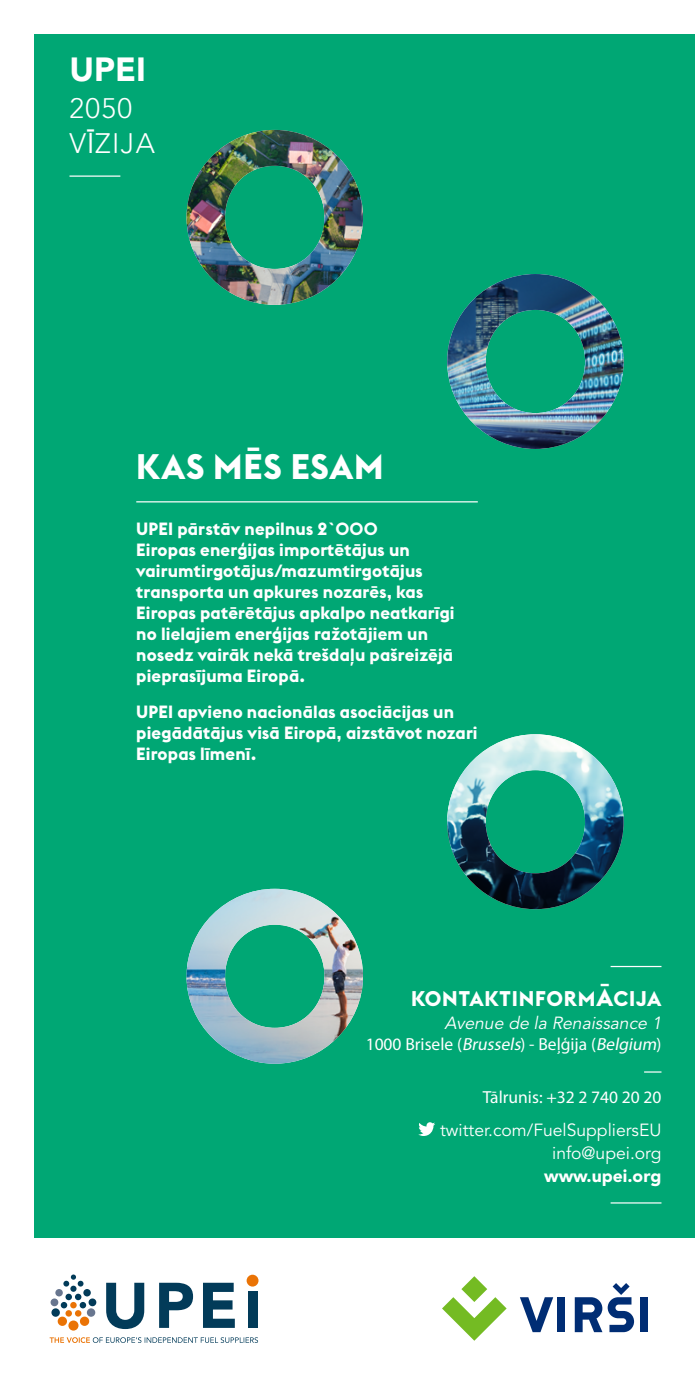
<style>
.page{position:relative;width:695px;height:1389px;background:#fff}
.page>*{position:absolute;margin:0;border:0;box-sizing:border-box;transform-origin:0 0}
.t1{font:700 35px "Euclid Flex";letter-spacing:.02em;color:#fff}
.t2{font:900 33.25px "Avenir LT Std";color:#fff}
.t3{font:300 28px/35px "Avenir LT Std";letter-spacing:.05em;color:#fff}
.t4{font:700 21px "Euclid Flex";letter-spacing:.04em;color:#fff}
.t5{font:700 17.5px/21px "Euclid Flex";letter-spacing:.01em;color:#fff}
.t6{font:17.5px "Myriad Pro";color:#fff}
.t7{font:17.5px/22.8px "Avenir LT Std";color:#fff;text-align:right}
.t8{font:italic 17.5px "Avenir LT Std";color:#fff}
.t9{font:900 17.5px "Avenir LT Std";color:#fff}
.s1{font-family:"Arial Narrow";font-weight:400}
.s2{font-size:24.68px}
.s3{font-style:italic}
</style>
<div class="page">
<div style="left:35px;top:35px;width:659px;height:1203px;background:#00a774"></div>
<hr style="left:69px;top:176px;width:51px;height:1px;background:#fff">
<div style="left:68px;top:1321px;width:10px;height:10px;background:#ea7305;border-radius:50%"></div>
<div style="left:83px;top:1289px;width:8px;height:7px;background:#023b59;border-radius:50%"></div>
<div style="left:89px;top:1298px;width:7px;height:8px;background:#023b59;border-radius:50%"></div>
<div style="left:87px;top:1308px;width:8px;height:9px;background:#68768f;border-radius:50%"></div>
<div style="left:51px;top:1308px;width:9px;height:9px;background:#023b59;border-radius:50%"></div>
<div style="left:55px;top:1289px;width:8px;height:7px;background:#68768f;border-radius:50%"></div>
<div style="left:51px;top:1298px;width:7px;height:8px;background:#68768f;border-radius:50%"></div>
<div style="left:58px;top:1317px;width:9px;height:9px;background:#ea7305;border-radius:50%"></div>
<div style="left:80px;top:1317px;width:9px;height:9px;background:#ea7305;border-radius:50%"></div>
<div style="left:75px;top:1310px;width:6px;height:7px;background:#ea7305;border-radius:50%"></div>
<div style="left:65px;top:1310px;width:7px;height:7px;background:#ea7305;border-radius:50%"></div>
<svg style="left:61px;top:1275px;width:25px;height:33px"></svg>
<svg style="left:106px;top:1283px;width:38px;height:46px"></svg>
<svg style="left:159px;top:1283px;width:34px;height:45px"></svg>
<svg style="left:203px;top:1283px;width:32px;height:45px"></svg>
<div style="left:247px;top:1292px;width:10px;height:36px;background:#023b59"></div>
<svg style="left:50px;top:1337px;width:208px;height:6px"></svg>
<div style="left:246px;top:1275px;width:12px;height:12px;background:#ea7305;border-radius:50%"></div>
<svg style="left:442px;top:1276px;width:64px;height:65px"></svg>
<div style="left:557px;top:1297px;width:8px;height:35px;background:#002d74"></div>
<div style="left:640px;top:1297px;width:8px;height:35px;background:#002d74"></div>
<svg style="left:520px;top:1297px;width:33px;height:35px"></svg>
<svg style="left:574px;top:1283px;width:60px;height:49px"></svg>
<hr style="left:136px;top:501px;width:341px;height:1px;background:#fff">
<img style="left:186px;top:130px;width:177px;height:175px">
<img style="left:447px;top:274px;width:176px;height:175px">
<img style="left:186px;top:889px;width:177px;height:175px">
<img style="left:447px;top:734px;width:176px;height:175px">
<svg style="left:418px;top:1122px;width:17px;height:14px"></svg>
<hr style="left:610px;top:966px;width:51px;height:1px;background:#fff">
<svg style="left:644px;top:1071px;width:17px;height:2px"></svg>
<hr style="left:610px;top:1202px;width:51px;height:2px;background:#fff">
<h2 class="t2" style="left:69px;top:49px;width:78px">UPEI</h2>
<h3 class="t3" style="left:69px;top:91px;width:87px">2050<br>V<span class="s1">Ī</span>ZIJA</h3>
<h1 class="t1" style="left:136px;top:447px;width:249px">KAS MĒS ESAM</h1>
<p class="t5" style="left:136px;top:518px;width:320px">UPEI pārstāv nepilnus 2`000<br>Eiropas enerģijas importētājus un vairumtirgotājus/mazumtirgotājus transporta un apkures nozarēs, kas Eiropas patērētājus apkalpo neatkarīgi no lielajiem enerģijas ražotājiem un nosedz vairāk nekā trešdaļu pašreizējā pieprasījuma Eiropā.</p>
<p class="t5" style="left:136px;top:701px;width:343px">UPEI apvieno nacionālas asociācijas un piegādātājus visā Eiropā, aizstāvot nozari<br>Eiropas līmenī.</p>
<p class="t4" style="left:411px;top:986px;width:252px">KONTAKTINFORM<span class="s2">Ā</span>CIJA</p>
<p class="t8" style="left:444px;top:1013px;width:222px">Avenue de la Renaissance 1</p>
<p class="t6" style="left:365px;top:1033px;width:297px">1000 Brisele (<span class="s3">Brussels</span>) - Beļģija (<span class="s3">Belgium</span>)</p>
<p class="t6" style="left:482px;top:1087px;width:180px">Tālrunis: +32 2 740 20 20</p>
<p class="t7" style="left:440px;top:1119px;width:223px">twitter.com/FuelSuppliersEU info@upei.org</p>
<p class="t9" style="left:544px;top:1165px;width:119px">www.upei.org</p>
</div>
